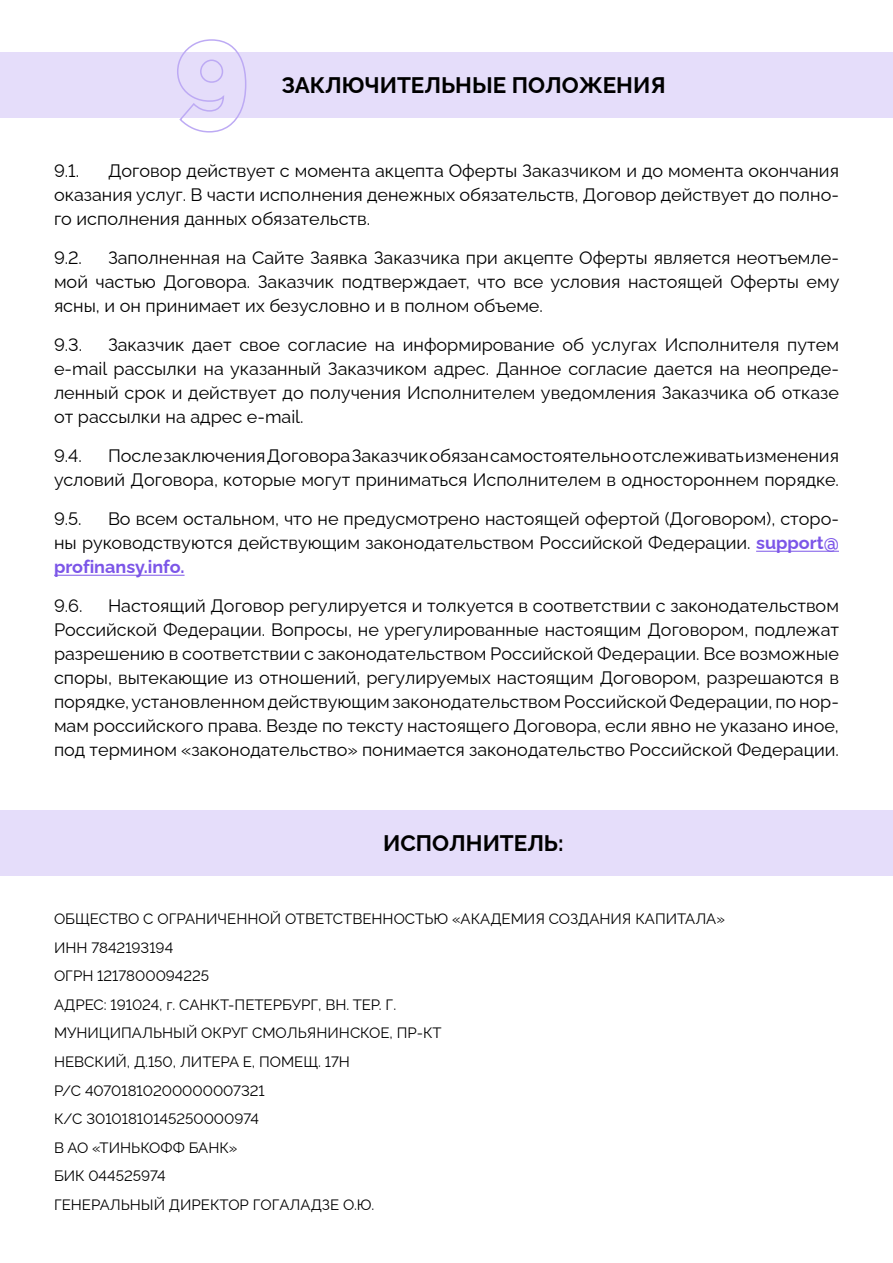
<style>
.page{position:relative;width:893px;height:1263px;background:#fff}
.page>*{position:absolute;margin:0;border:0;box-sizing:border-box;transform-origin:0 0}
.t1{font:700 22.5px "Raleway";color:#000}
.t2{font:18px/24px "Raleway";color:#000;text-align:justify}
.t3{font:15px/28.5px "Raleway";color:#000}
.s1{color:#e5ddfa}
.s2{font-weight:700;color:#7c56e8}
</style>
<div class="page">
<div style="left:0;top:53px;width:893px;height:65px;background:#e5ddfa"></div>
<hr style="left:756px;top:551px;width:83px;height:1px;background:#7c56e8">
<hr style="left:54px;top:575px;width:131px;height:1px;background:#7c56e8">
<div style="left:0;top:810px;width:893px;height:66px;background:#e5ddfa"></div>
<svg style="left:176px;top:39px;width:71px;height:94px"></svg>
<p class="t1" style="left:227px;top:67px;width:440px"><span class="s1">10.</span> ЗАКЛЮЧИТЕЛЬНЫЕ ПОЛОЖЕНИЯ</p>
<p class="t2" style="left:54px;top:157px;width:786px;text-indent:54px">Договор действует с момента акцепта Оферты Заказчиком и до момента окончания оказания услуг. В части исполнения денежных обязательств, Договор действует до полно&shy;го исполнения данных обязательств.</p>
<p class="t2" style="left:54px;top:244px;width:30px">9.2.</p>
<p class="t2" style="left:54px;top:157px;width:27px">9.1.</p>
<p class="t2" style="left:54px;top:244px;width:787px;text-indent:54px">Заполненная на Сайте Заявка Заказчика при акцепте Оферты является неотъемле&shy;мой частью Договора. Заказчик подтверждает, что все условия настоящей Оферты ему ясны, и он принимает их безусловно и в полном объеме.</p>
<p class="t2" style="left:54px;top:331px;width:30px">9.3.</p>
<p class="t2" style="left:54px;top:331px;width:786px;text-indent:54px">Заказчик дает свое согласие на информирование об услугах Исполнителя путем e-mail рассылки на указанный Заказчиком адрес. Данное согласие дается на неопреде&shy;ленный срок и действует до получения Исполнителем уведомления Заказчика об отказе от рассылки на адрес e-mail.</p>
<p class="t2" style="left:54px;top:442px;width:29px">9.4.</p>
<p class="t2" style="left:54px;top:442px;width:786px;text-align:right">После заключения Договора Заказчик обязан самостоятельно отслеживать изменения условий Договора, которые могут приниматься Исполнителем в одностороннем порядке.</p>
<p class="t2" style="left:54px;top:505px;width:29px">9.5.</p>
<p class="t2" style="left:54px;top:505px;width:786px;text-indent:54px">Во всем остальном, что не предусмотрено настоящей офертой (Договором), сторо&shy;ны руководствуются действующим законодательством Российской Федерации. <span class="s2">support@ profinansy.info.</span></p>
<p class="t2" style="left:54px;top:592px;width:30px">9.6.</p>
<p class="t2" style="left:54px;top:592px;width:786px;text-indent:54px">Настоящий Договор регулируется и толкуется в соответствии с законодательством Российской Федерации. Вопросы, не урегулированные настоящим Договором, подлежат разрешению в соответствии с законодательством Российской Федерации. Все возможные споры, вытекающие из отношений, регулируемых настоящим Договором, разрешаются в порядке, установленном действующим законодательством Российской Федерации, по нор&shy;мам российского права. Везде по тексту настоящего Договора, если явно не указано иное, под термином «законодательство» понимается законодательство Российской Федерации.</p>
<p class="t1" style="left:329px;top:825px;width:236px"><span class="s1">11.</span> ИСПОЛНИТЕЛЬ:</p>
<p class="t3" style="left:54px;top:903px;width:672px">ОБЩЕСТВО С ОГРАНИЧЕННОЙ ОТВЕТСТВЕННОСТЬЮ «АКАДЕМИЯ СОЗДАНИЯ КАПИТАЛА» ИНН 7842193194<br>ОГРН 1217800094225<br>АДРЕС: 191024, г. САНКТ-ПЕТЕРБУРГ, ВН. ТЕР. Г.<br>МУНИЦИПАЛЬНЫЙ ОКРУГ СМОЛЬЯНИНСКОЕ, ПР-КТ<br>НЕВСКИЙ, Д.150, ЛИТЕРА Е, ПОМЕЩ. 17Н<br>Р/С 40701810200000007321<br>К/С 30101810145250000974<br>В АО «ТИНЬКОФФ БАНК»<br>БИК 044525974<br>ГЕНЕРАЛЬНЫЙ ДИРЕКТОР ГОГАЛАДЗЕ О.Ю.</p>
</div>
